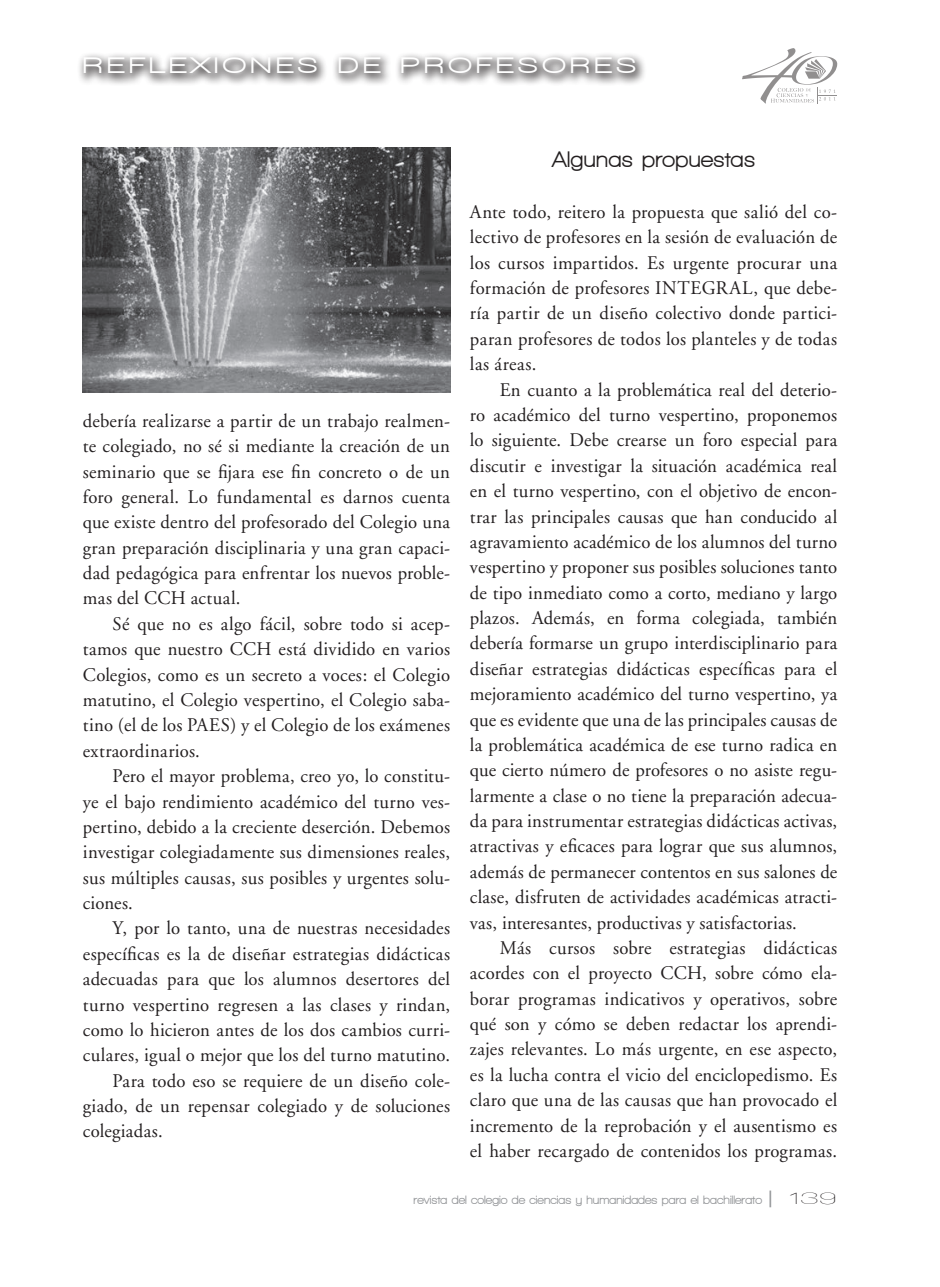
<style>
.page{position:relative;width:940px;height:1287px;background:#fff}
.page>*{position:absolute;margin:0;border:0;box-sizing:border-box;transform-origin:0 0}
.t1{font:900 22.75px "Walkway Expand";letter-spacing:.2em;color:#fff}
.t2{font:800 22.75px "Walkway";letter-spacing:.02em;color:#231f20}
.t3{font:19.25px/25.4px "Adobe Garamond";letter-spacing:.015em;color:#231f20;text-align:justify}
.t4{font:800 12.25px "Walkway";color:#939598}
.s1{font-family:"Verdana";font-weight:400;font-size:17.5px}
.s2{font-family:"Walkway Ultra Expand";font-weight:400;font-size:17.5px;color:#231f20}
</style>
<div class="page">
<svg style="left:742px;top:48px;width:95px;height:55px"></svg>
<div style="left:76px;top:52px;width:571px;height:34px;background:#231f20;opacity:.81"></div>
<img style="left:82px;top:147px;width:369px;height:246px">
<p class="t1" style="left:83px;top:53px;width:554px">REFLEXIONES DE PROFESORES</p>
<p class="t3" style="left:83px;top:408px;width:369px">debería realizarse a partir de un trabajo realmen&shy;te colegiado, no sé si mediante la creación de un seminario que se fijara ese fin concreto o de un foro general. Lo fundamental es darnos cuenta que existe dentro del profesorado del Colegio una gran preparación disciplinaria y una gran capaci&shy;dad pedagógica para enfrentar los nuevos proble&shy;mas del CCH actual.</p>
<p class="t3" style="left:83px;top:611px;width:369px;text-indent:30px">Sé que no es algo fácil, sobre todo si acep&shy;tamos que nuestro CCH está dividido en varios Colegios, como es un secreto a voces: el Colegio matutino, el Colegio vespertino, el Colegio saba&shy;tino (el de los PAES) y el Colegio de los exámenes extraordinarios.</p>
<p class="t3" style="left:83px;top:764px;width:369px;text-indent:30px">Pero el mayor problema, creo yo, lo constitu&shy;ye el bajo rendimiento académico del turno ves&shy;pertino, debido a la creciente deserción. Debemos investigar colegiadamente sus dimensiones reales, sus múltiples causas, sus posibles y urgentes solu&shy;ciones.</p>
<p class="t3" style="left:113px;top:916px;width:339px">Y, por lo tanto, una de nuestras necesidades</p>
<p class="t3" style="left:83px;top:941px;width:369px">específicas es la de diseñar estrategias didácticas</p>
<p class="t3" style="left:83px;top:967px;width:369px">adecuadas para que los alumnos desertores del</p>
<p class="t3" style="left:83px;top:992px;width:369px">turno vespertino regresen a las clases y rindan,</p>
<p class="t3" style="left:83px;top:1017px;width:369px">como lo hicieron antes de los dos cambios curri-</p>
<p class="t3" style="left:83px;top:1043px;width:369px">culares, igual o mejor que los del turno matutino.</p>
<p class="t3" style="left:113px;top:1068px;width:339px">Para todo eso se requiere de un diseño cole-</p>
<p class="t3" style="left:83px;top:1093px;width:369px">giado, de un repensar colegiado y de soluciones</p>
<p class="t3" style="left:83px;top:1119px;width:81px">colegiadas.</p>
<p class="t2" style="left:552px;top:147px;width:205px">Algunas propuestas</p>
<p class="t3" style="left:470px;top:200px;width:369px">Ante todo, reitero la propuesta que salió del co&shy;lectivo de profesores en la sesión de evaluación de los cursos impartidos. Es urgente procurar una formación de profesores INTEGRAL, que debe&shy;ría partir de un diseño colectivo donde partici&shy;paran profesores de todos los planteles y de todas las áreas.</p>
<p class="t3" style="left:470px;top:377px;width:369px;text-indent:30px">En cuanto a la problemática real del deterio&shy;ro académico del turno vespertino, proponemos lo siguiente. Debe crearse un foro especial para discutir e investigar la situación académica real en el turno vespertino, con el objetivo de encon&shy;trar las principales causas que han conducido al agravamiento académico de los alumnos del turno vespertino y proponer sus posibles soluciones tanto de tipo inmediato como a corto, mediano y largo plazos. Además, en forma colegiada, también debería formarse un grupo interdisciplinario para diseñar estrategias didácticas específicas para el mejoramiento académico del turno vespertino, ya que es evidente que una de las principales causas de la problemática académica de ese turno radica en que cierto número de profesores o no asiste regu&shy;larmente a clase o no tiene la preparación adecua&shy;da para instrumentar estrategias didácticas activas, atractivas y eficaces para lograr que sus alumnos, además de permanecer contentos en sus salones de clase, disfruten de actividades académicas atracti&shy;vas, interesantes, productivas y satisfactorias.</p>
<p class="t3" style="left:470px;top:935px;width:369px;text-indent:30px">Más cursos sobre estrategias didácticas acordes con el proyecto CCH, sobre cómo ela&shy;borar programas indicativos y operativos, sobre qué son y cómo se deben redactar los aprendi&shy;zajes relevantes. Lo más urgente, en ese aspecto, es la lucha contra el vicio del enciclopedismo. Es claro que una de las causas que han provocado el incremento de la reprobación y el ausentismo es el haber recargado de contenidos los programas.</p>
<p class="t4" style="left:413px;top:1193px;width:425px">revista del colegio de ciencias y humanidades para el bachillerato <span class="s1">|</span> <span class="s2">139</span></p>
</div>
